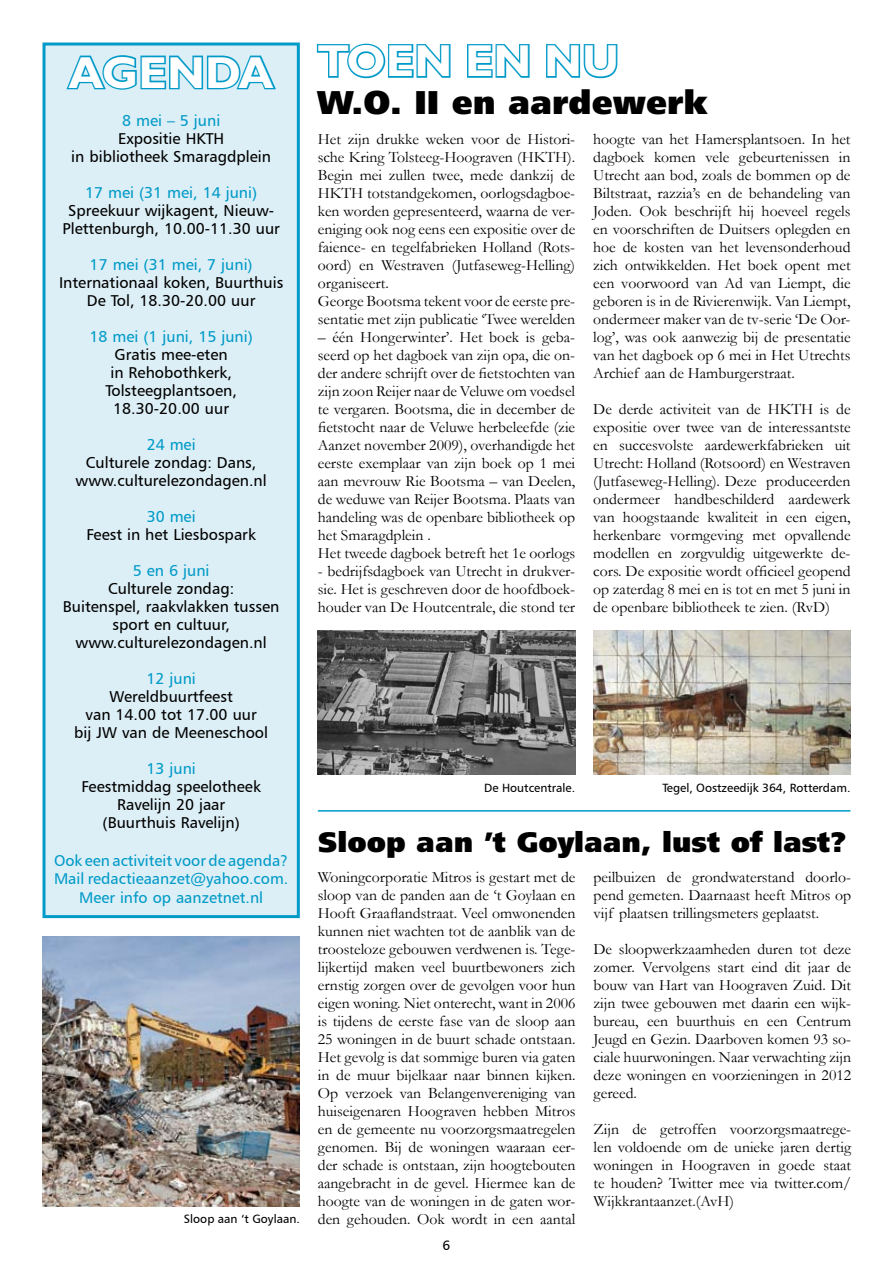
<style>
.page{position:relative;width:893px;height:1263px;background:#fff}
.page>*{position:absolute;margin:0;border:0;box-sizing:border-box;transform-origin:0 0}
.t1{font:700 45px "Gill Sans";color:#fff}
.t2{font:33px "Humanist 777 BT Extra Black B";color:#000}
.t3{font:28.05px "Humanist 777 BT Extra Black B";color:#000}
.t4{font:15.75px/18px "Garamond";color:#000;text-align:justify}
.t5{font:15.75px/18px "Humanist 777 BT Roman B";color:#000;text-align:center}
.t6{font:15.75px "Humanist 777 BT Roman B";color:#009ac8}
.t7{font:15.6px/18.8px "Humanist 777 BT Roman B";color:#009ac8;text-align:center}
.t8{font:13.5px "Humanist 777 BT Roman B";color:#000}
.t9{font:12px "Humanist 777 BT Roman B";color:#000}
</style>
<div class="page">
<svg style="left:316px;top:43px;width:135px;height:36px"></svg>
<svg style="left:467px;top:44px;width:63px;height:34px"></svg>
<svg style="left:546px;top:44px;width:72px;height:35px"></svg>
<div style="left:44px;top:44px;width:254px;height:873px;background:#ddeff6"></div>
<svg style="left:66px;top:55px;width:210px;height:35px"></svg>
<div style="left:43px;top:43px;width:257px;height:875px;border:3px solid #009ac8"></div>
<img style="left:318px;top:630px;width:257px;height:144px">
<img style="left:43px;top:936px;width:257px;height:270px">
<hr style="left:318px;top:810px;width:532px;height:2px;background:#009ac8">
<img style="left:593px;top:630px;width:257px;height:144px">
<h1 class="t1" style="left:69px;top:46px;width:207px">AGENDA</h1>
<p class="t6" style="left:122px;top:111px;width:100px">8 mei – 5 juni</p>
<p class="t5" style="left:71px;top:129px;width:201px">Expositie HKTH<br>in bibliotheek Smaragdplein</p>
<p class="t6" style="left:85px;top:183px;width:174px">17 mei (31 mei, 14 juni)</p>
<p class="t5" style="left:62px;top:201px;width:219px">Spreekuur wijkagent, Nieuw-<br>Plettenburgh, 10.00-11.30 uur</p>
<p class="t6" style="left:90px;top:255px;width:165px">17 mei (31 mei, 7 juni)</p>
<p class="t5" style="left:59px;top:273px;width:226px">Internationaal koken, Buurthuis<br>De Tol, 18.30-20.00 uur</p>
<p class="t6" style="left:89px;top:327px;width:165px">18 mei (1 juni, 15 juni)</p>
<p class="t5" style="left:105px;top:345px;width:133px">Gratis mee-eten<br>in Rehobothkerk,<br>Tolsteegplantsoen,<br>18.30-20.00 uur</p>
<p class="t6" style="left:147px;top:435px;width:51px">24 mei</p>
<p class="t5" style="left:76px;top:453px;width:193px">Culturele zondag: Dans, www.culturelezondagen.nl</p>
<p class="t6" style="left:147px;top:507px;width:51px">30 mei</p>
<p class="t5" style="left:86px;top:525px;width:171px">Feest in het Liesbospark</p>
<p class="t6" style="left:133px;top:561px;width:78px">5 en 6 juni</p>
<p class="t5" style="left:63px;top:579px;width:218px">Culturele zondag:<br>Buitenspel, raakvlakken tussen sport en cultuur, www.culturelezondagen.nl</p>
<p class="t6" style="left:146px;top:669px;width:51px">12 juni</p>
<p class="t5" style="left:74px;top:687px;width:195px">Wereldbuurtfeest<br>van 14.00 tot 17.00 uur<br>bij JW van de Meeneschool</p>
<p class="t6" style="left:146px;top:759px;width:51px">13 juni</p>
<p class="t5" style="left:81px;top:777px;width:181px">Feestmiddag speelotheek<br>Ravelijn 20 jaar (Buurthuis Ravelijn)</p>
<p class="t7" style="left:54px;top:850px;width:236px">Ook een activiteit voor de agenda?<br>Mail redactieaanzet@yahoo.com.<br>Meer info op aanzetnet.nl</p>
<p class="t9" style="left:184px;top:1211px;width:117px">Sloop aan ‘t Goylaan.</p>
<h1 class="t1" style="left:317px;top:34px;width:303px">TOEN EN NU</h1>
<h2 class="t2" style="left:317px;top:81px;width:391px">W.O. II en aardewerk</h2>
<p class="t4" style="left:318px;top:130px;width:259px;text-align:left">Het zijn drukke weken voor de Histori&shy;sche Kring Tolsteeg-Hoograven (HKTH).<br>Begin mei zullen twee, mede dankzij de HKTH totstandgekomen, oorlogsdagboe&shy;ken worden gepresenteerd, waarna de ver&shy;eniging ook nog eens een expositie over de faience- en tegelfabrieken Holland (Rots&shy;oord) en Westraven (Jutfaseweg-Helling) organiseert.<br>George Bootsma tekent voor de eerste pre&shy;sentatie met zijn publicatie ‘Twee werelden</p>
<p class="t4" style="left:318px;top:328px;width:259px;text-align:left">– één Hongerwinter’. Het boek is geba&shy;seerd op het dagboek van zijn opa, die on&shy;der andere schrijft over de fietstochten van zijn zoon Reijer naar de Veluwe om voedsel te vergaren. Bootsma, die in december de fietstocht naar de Veluwe herbeleefde (zie Aanzet november 2009), overhandigde het eerste exemplaar van zijn boek op 1 mei aan mevrouw Rie Bootsma – van Deelen, de weduwe van Reijer Bootsma. Plaats van handeling was de openbare bibliotheek op het Smaragdplein .<br>Het tweede dagboek betreft het 1e oorlogs</p>
<p class="t4" style="left:318px;top:562px;width:259px">- bedrijfsdagboek van Utrecht in drukver&shy;sie. Het is geschreven door de hoofdboek&shy;houder van De Houtcentrale, die stond ter</p>
<p class="t4" style="left:593px;top:130px;width:259px">hoogte van het Hamersplantsoen. In het dagboek komen vele gebeurtenissen in Utrecht aan bod, zoals de bommen op de Biltstraat, razzia’s en de behandeling van Joden. Ook beschrijft hij hoeveel regels en voorschriften de Duitsers oplegden en hoe de kosten van het levensonderhoud zich ontwikkelden. Het boek opent met een voorwoord van Ad van Liempt, die geboren is in de Rivierenwijk. Van Liempt, ondermeer maker van de tv-serie ‘De Oor&shy;log’, was ook aanwezig bij de presentatie van het dagboek op 6 mei in Het Utrechts Archief aan de Hamburgerstraat.</p>
<p class="t4" style="left:593px;top:400px;width:259px">De derde activiteit van de HKTH is de expositie over twee van de interessantste en succesvolste aardewerkfabrieken uit Utrecht: Holland (Rotsoord) en Westraven (Jutfaseweg-Helling). Deze produceerden ondermeer handbeschilderd aardewerk van hoogstaande kwaliteit in een eigen, herkenbare vormgeving met opvallende modellen en zorgvuldig uitgewerkte de&shy;cors. De expositie wordt officieel geopend op zaterdag 8 mei en is tot en met 5 juni in de openbare bibliotheek te zien. (RvD)</p>
<p class="t9" style="left:484px;top:780px;width:92px">De Houtcentrale.</p>
<p class="t9" style="left:662px;top:780px;width:190px">Tegel, Oostzeedijk 364, Rotterdam.</p>
<h3 class="t3" style="left:318px;top:824px;width:530px">Sloop aan ’t Goylaan, lust of last?</h3>
<p class="t4" style="left:318px;top:868px;width:259px">Woningcorporatie Mitros is gestart met de sloop van de panden aan de ‘t Goylaan en Hooft Graaflandstraat. Veel omwonenden kunnen niet wachten tot de aanblik van de troosteloze gebouwen verdwenen is. Tege&shy;lijkertijd maken veel buurtbewoners zich ernstig zorgen over de gevolgen voor hun eigen woning. Niet onterecht, want in 2006 is tijdens de eerste fase van de sloop aan 25 woningen in de buurt schade ontstaan.<br>Het gevolg is dat sommige buren via gaten in de muur bijelkaar naar binnen kijken.<br>Op verzoek van Belangenvereniging van huiseigenaren Hoograven hebben Mitros en de gemeente nu voorzorgsmaatregelen genomen. Bij de woningen waaraan eer&shy;der schade is ontstaan, zijn hoogtebouten aangebracht in de gevel. Hiermee kan de hoogte van de woningen in de gaten wor&shy;den gehouden. Ook wordt in een aantal</p>
<p class="t4" style="left:593px;top:868px;width:259px">peilbuizen de grondwaterstand doorlo&shy;pend gemeten. Daarnaast heeft Mitros op vijf plaatsen trillingsmeters geplaatst.</p>
<p class="t4" style="left:593px;top:940px;width:259px">De sloopwerkzaamheden duren tot deze zomer. Vervolgens start eind dit jaar de bouw van Hart van Hoograven Zuid. Dit zijn twee gebouwen met daarin een wijk&shy;bureau, een buurthuis en een Centrum Jeugd en Gezin. Daarboven komen 93 so&shy;ciale huurwoningen. Naar verwachting zijn deze woningen en voorzieningen in 2012 gereed.</p>
<p class="t4" style="left:593px;top:1120px;width:259px">Zijn de getroffen voorzorgsmaatrege&shy;len voldoende om de unieke jaren dertig woningen in Hoograven in goede staat te houden? Twitter mee via twitter.com/ Wijkkrantaanzet.(AvH)</p>
<p class="t8" style="left:443px;top:1237px;width:9px">6</p>
</div>
